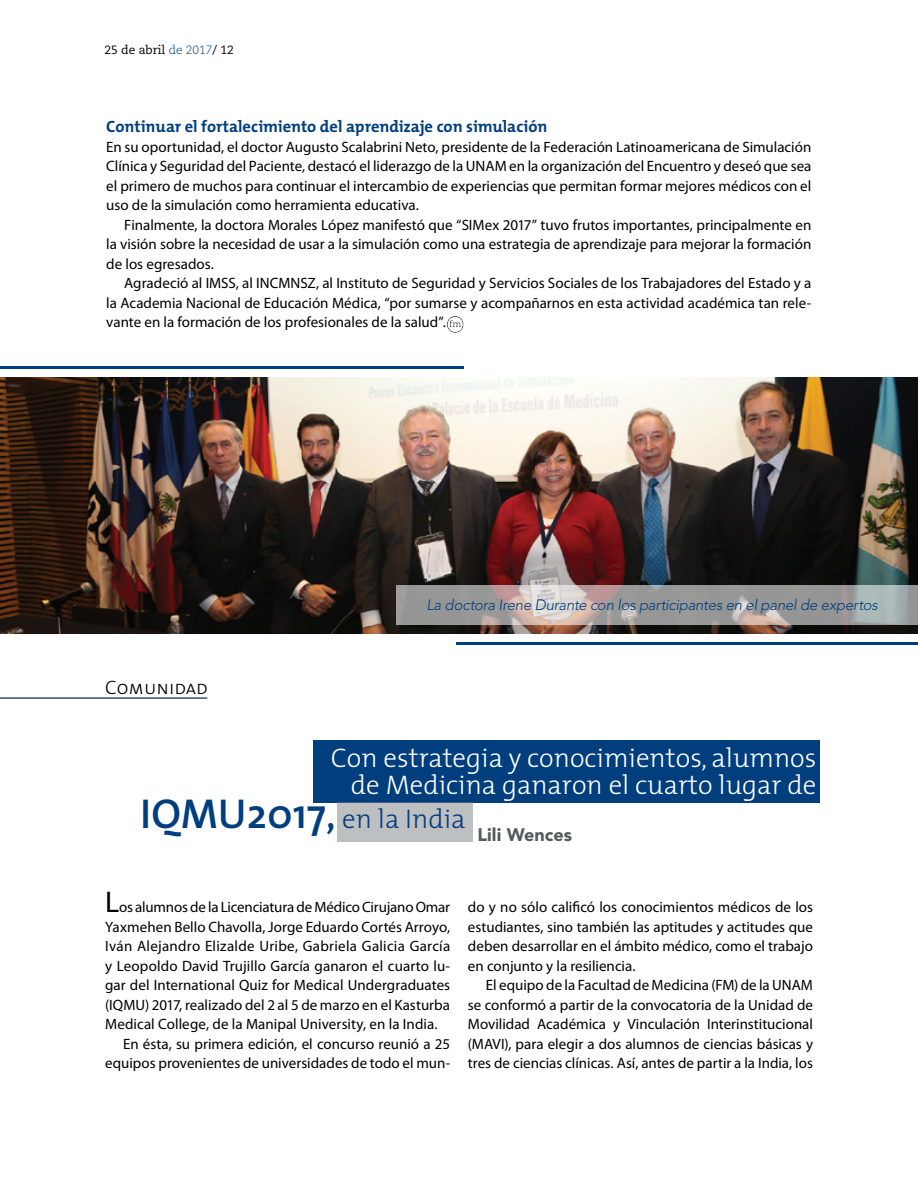
<style>
.page{position:relative;width:918px;height:1188px;background:#fff}
.page>*{position:absolute;margin:0;border:0;box-sizing:border-box;transform-origin:0 0}
.t1{font:300 27px/27px "The Mix";color:#fff;text-align:right}
.t2{font:300 27px "The Mix";color:#003e7e}
.t3{font:19.5px "The Mix Light Caps";color:#000101}
.t4{font:900 18px "Avenir LT Std";color:#58595b}
.t5{font:700 16.5px "The Mix";letter-spacing:-.005em;color:#003e7e}
.t6{font:15px/19.5px "Myriad Pro";color:#000;text-align:justify}
.t7{font:italic 300 15px "Avenir LT Std";letter-spacing:-.015em;color:#003e7e}
.t8{font:12px "Caecilia LT Std";color:#000}
.s1{font-weight:300;color:#003e7e}
.s2{font-weight:600;font-size:42px}
.s3{font-weight:600;font-size:39px}
.s4{font-size:30px}
</style>
<div class="page">
<svg style="left:447px;top:316px;width:16px;height:17px"></svg>
<img style="left:0;top:377px;width:918px;height:256px">
<hr style="left:457px;top:642px;width:461px;height:3px;background:#003e7e">
<hr style="left:0;top:366px;width:463px;height:3px;background:#003e7e">
<hr style="left:0;top:695px;width:221px;height:4px;background:#000;opacity:.25">
<div style="left:314px;top:740px;width:506px;height:62px;background:#003e7e"></div>
<div style="left:337px;top:802px;width:136px;height:40px;background:#bebfc0"></div>
<svg style="left:396px;top:585px;width:522px;height:40px;background:#a7a3a2"></svg>
<p class="t8" style="left:105px;top:43px;width:131px">25 de abril <span class="s1">de 2017</span>/ 12</p>
<p class="t5" style="left:106px;top:113px;width:443px">Continuar el fortalecimiento del aprendizaje con simulación</p>
<p class="t6" style="left:106px;top:136px;width:707px">En su oportunidad, el doctor Augusto Scalabrini Neto, presidente de la Federación Latinoamericana de Simulación Clínica y Seguridad del Paciente, destacó el liderazgo de la UNAM en la organización del Encuentro y deseó que sea el primero de muchos para continuar el intercambio de experiencias que permitan formar mejores médicos con el uso de la simulación como herramienta educativa.</p>
<p class="t6" style="left:106px;top:214px;width:707px;text-indent:18px">Finalmente, la doctora Morales López manifestó que “SIMex 2017” tuvo frutos importantes, principalmente en la visión sobre la necesidad de usar a la simulación como una estrategia de aprendizaje para mejorar la formación de los egresados.</p>
<p class="t6" style="left:106px;top:273px;width:707px;text-indent:18px">Agradeció al IMSS, al INCMNSZ, al Instituto de Seguridad y Servicios Sociales de los Trabajadores del Estado y a la Academia Nacional de Educación Médica, “por sumarse y acompañarnos en esta actividad académica tan rele&shy;vante en la formación de los profesionales de la salud”.</p>
<h2 class="t3" style="left:105px;top:672px;width:104px">Comunidad</h2>
<p class="t7" style="left:426px;top:596px;width:453px">La doctora Irene Durante con los participantes en el panel de expertos</p>
<h1 class="t1" style="left:331px;top:744px;width:487px">Con estrategia y conocimientos, alumnos de Medicina ganaron el cuarto lugar de</h1>
<h1 class="t2" style="left:140px;top:796px;width:327px"><span class="s2">IQMU2017</span><span class="s3">,</span> en la India</h1>
<p class="t4" style="left:477px;top:824px;width:96px">Lili Wences</p>
<p class="t6" style="left:105px;top:897px;width:347px"><span class="s4">L</span>os alumnos de la Licenciatura de Médico Cirujano Omar</p>
<p class="t6" style="left:105px;top:916px;width:347px">Yaxmehen Bello Chavolla, Jorge Eduardo Cortés Arroyo,</p>
<p class="t6" style="left:105px;top:936px;width:347px">Iván Alejandro Elizalde Uribe, Gabriela Galicia García</p>
<p class="t6" style="left:105px;top:955px;width:346px">y Leopoldo David Trujillo García ganaron el cuarto lu-</p>
<p class="t6" style="left:105px;top:975px;width:347px">gar del International Quiz for Medical Undergraduates</p>
<p class="t6" style="left:105px;top:994px;width:347px">(IQMU) 2017, realizado del 2 al 5 de marzo en el Kasturba</p>
<p class="t6" style="left:105px;top:1014px;width:334px">Medical College, de la Manipal University, en la India.</p>
<p class="t6" style="left:123px;top:1033px;width:329px">En ésta, su primera edición, el concurso reunió a 25</p>
<p class="t6" style="left:105px;top:1053px;width:347px">equipos provenientes de universidades de todo el mun-</p>
<p class="t6" style="left:468px;top:897px;width:347px">do y no sólo calificó los conocimientos médicos de los estudiantes, sino también las aptitudes y actitudes que deben desarrollar en el ámbito médico, como el trabajo en conjunto y la resiliencia.</p>
<p class="t6" style="left:468px;top:975px;width:347px;text-indent:18px">El equipo de la Facultad de Medicina (FM) de la UNAM se conformó a partir de la convocatoria de la Unidad de Movilidad Académica y Vinculación Interinstitucional (MAVI), para elegir a dos alumnos de ciencias básicas y tres de ciencias clínicas. Así, antes de partir a la India, los</p>
</div>
